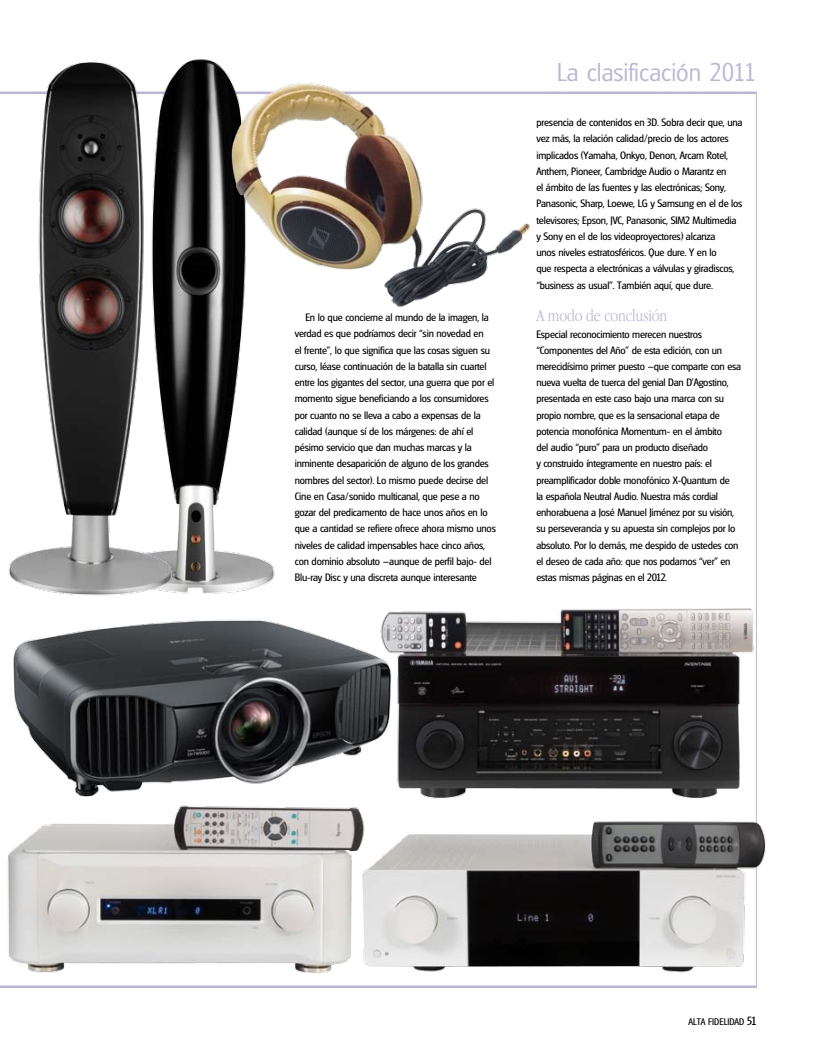
<style>
.page{position:relative;width:815px;height:1063px;background:#fff}
.page>*{position:absolute;margin:0;border:0;box-sizing:border-box;transform-origin:0 0}
.t1{font:300 25px "Glasgow";color:#bcb5d7}
.t2{font:300 17.5px "Apple Garamond";letter-spacing:-.01em;color:#bcb5d7}
.t3{font:11.25px/16.2px "Glasgow";letter-spacing:-.015em;color:#000}
.t4{font:10px "Glasgow";color:#000}
.s1{font-size:12.5px}
</style>
<div class="page">
<hr style="left:0;top:92px;width:757px;height:2px;background:#bcb5d7">
<hr style="left:0;top:986px;width:757px;height:2px;background:#bcb5d7">
<hr style="left:756px;top:93px;width:1px;height:895px;background:#bcb5d7">
<img style="left:407px;top:608px;width:347px;height:190px">
<img style="left:186px;top:59px;width:89px;height:535px">
<img style="left:0;top:62px;width:186px;height:534px">
<img style="left:13px;top:611px;width:394px;height:178px">
<img style="left:335px;top:821px;width:431px;height:165px">
<img style="left:7px;top:786px;width:370px;height:197px">
<img style="left:206px;top:73px;width:347px;height:256px">
<p class="t3" style="left:295px;top:310px;width:203px;text-indent:11px">En lo que concierne al mundo de la imagen, la verdad es que podríamos decir “sin novedad en<br>el frente”, lo que significa que las cosas siguen su curso, léase continuación de la batalla sin cuartel entre los gigantes del sector, una guerra que por el momento sigue beneficiando a los consumidores por cuanto no se lleva a cabo a expensas de la calidad (aunque sí de los márgenes: de ahí el pésimo servicio que dan muchas marcas y la inminente desaparición de alguno de los grandes nombres del sector). Lo mismo puede decirse del Cine en Casa/sonido multicanal, que pese a no gozar del predicamento de hace unos años en lo que a cantidad se refiere ofrece ahora mismo unos niveles de calidad impensables hace cinco años, con dominio absoluto –aunque de perfil bajo- del Blu-ray Disc y una discreta aunque interesante</p>
<h1 class="t1" style="left:557px;top:58px;width:200px">La clasificación 2011</h1>
<p class="t3" style="left:536px;top:115px;width:208px">presencia de contenidos en 3D. Sobra decir que, una vez más, la relación calidad/precio de los actores implicados (Yamaha, Onkyo, Denon, Arcam Rotel, Anthem, Pioneer, Cambridge Audio o Marantz en<br>el ámbito de las fuentes y las electrónicas; Sony, Panasonic, Sharp, Loewe, LG y Samsung en el de los televisores; Epson, JVC, Panasonic, SIM2 Multimedia y Sony en el de los videoproyectores) alcanza<br>unos niveles estratosféricos. Que dure. Y en lo<br>que respecta a electrónicas a válvulas y giradiscos, “business as usual”. También aquí, que dure.</p>
<h2 class="t2" style="left:536px;top:305px;width:133px">A modo de conclusión</h2>
<p class="t3" style="left:536px;top:326px;width:206px">Especial reconocimiento merecen nuestros “Componentes del Año” de esta edición, con un merecidísimo primer puesto –que comparte con esa nueva vuelta de tuerca del genial Dan D’Agostino, presentada en este caso bajo una marca con su propio nombre, que es la sensacional etapa de potencia monofónica Momentum- en el ámbito<br>del audio “puro” para un producto diseñado<br>y construido íntegramente en nuestro país: el preamplificador doble monofónico X-Quantum de<br>la española Neutral Audio. Nuestra más cordial enhorabuena a José Manuel Jiménez por su visión, su perseverancia y su apuesta sin complejos por lo absoluto. Por lo demás, me despido de ustedes con el deseo de cada año: que nos podamos “ver” en estas mismas páginas en el 2012.</p>
<p class="t4" style="left:688px;top:1016px;width:69px">ALTA FIDELIDAD <span class="s1">51</span></p>
</div>
